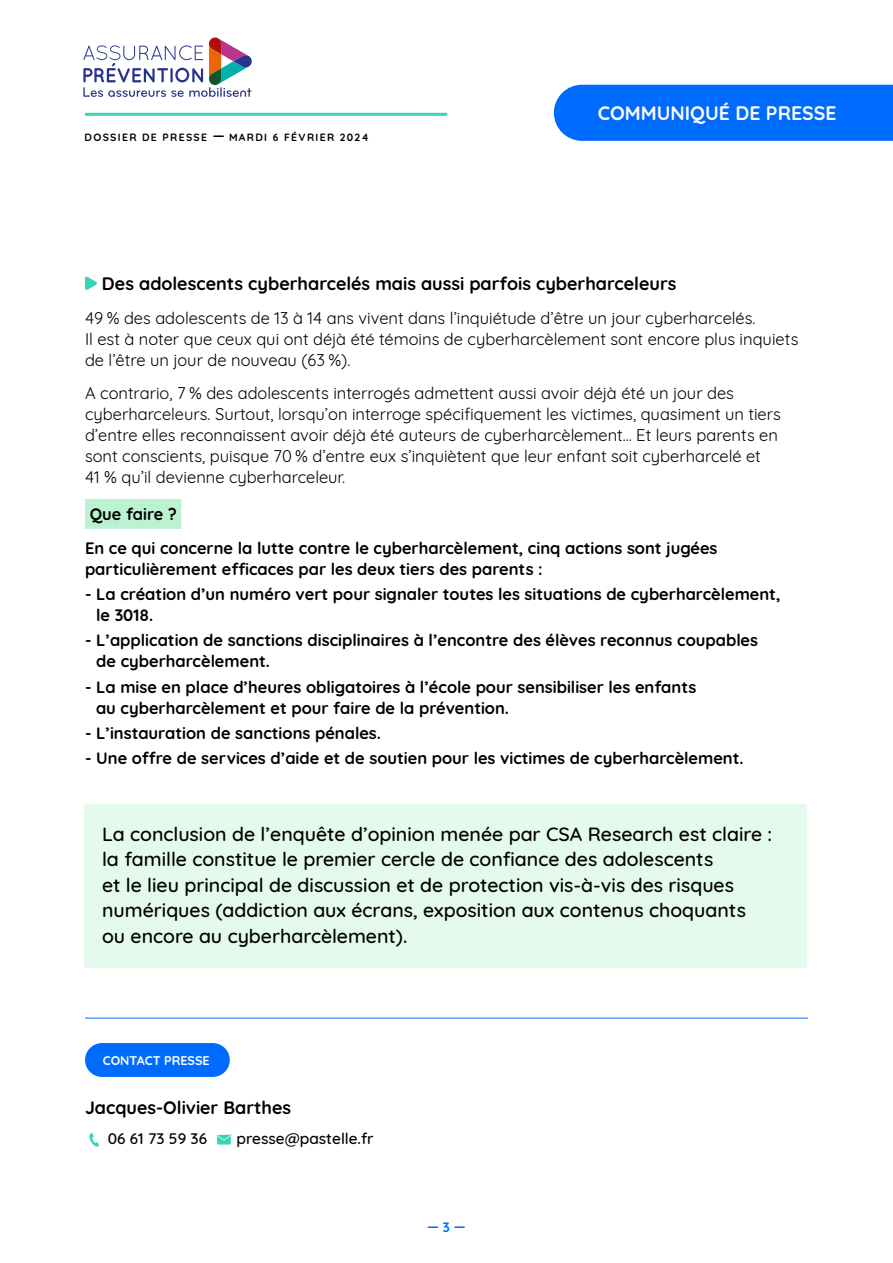
<style>
.page{position:relative;width:893px;height:1263px;background:#fff}
.page>*{position:absolute;margin:0;border:0;box-sizing:border-box;transform-origin:0 0}
.t1{font:500 19.5px/25.5px "Quicksand";color:#000}
.t2{font:700 19.5px "Quicksand";color:#fff}
.t3{font:700 18px "Quicksand";color:#000}
.t4{font:16.5px/21px "Quicksand";color:#000}
.t5{font:700 16.5px/21px "Quicksand";color:#000}
.t6{font:500 15.6px "Quicksand";color:#000}
.t7{font:700 13.5px "Quicksand";color:#006bff}
.t8{font:700 12.6px "Quicksand";color:#fff}
.t9{font:700 10.5px "Quicksand";letter-spacing:.125em;color:#000}
.s1{font-size:13.5px}
</style>
<div class="page">
<svg style="left:83px;top:37px;width:180px;height:77px"></svg>
<hr style="left:86px;top:113px;width:360px;height:3px;background:#37d5b6">
<div style="left:85px;top:805px;width:722px;height:163px;background:#e4faed"></div>
<div style="left:85px;top:499px;width:96px;height:30px;background:#bdf2d1"></div>
<svg style="left:85px;top:277px;width:12px;height:13px"></svg>
<svg style="left:89px;top:1133px;width:10px;height:14px"></svg>
<div style="left:217px;top:1136px;width:14px;height:8px;background:#37d5b6"></div>
<svg style="left:216px;top:1134px;width:16px;height:7px"></svg>
<div style="left:85px;top:1043px;width:145px;height:34px;background:#006bff;border-radius:17px"></div>
<hr style="left:85px;top:1018px;width:723px;height:1px;background:#006bff">
<div style="left:554px;top:85px;width:339px;height:56px;background:#006bff"></div>
<p class="t9" style="left:85px;top:129px;width:286px">DOSSIER DE PRESSE <span class="s1">—</span> MARDI 6 FÉVRIER 2024</p>
<p class="t2" style="left:598px;top:96px;width:240px">COMMUNIQUÉ DE PRESSE</p>
<p class="t3" style="left:102px;top:269px;width:576px">Des adolescents cyberharcelés mais aussi parfois cyberharceleurs</p>
<p class="t4" style="left:85px;top:306px;width:715px">49 % des adolescents de 13 à 14 ans vivent dans l’inquiétude d’être un jour cyberharcelés.<br>Il est à noter que ceux qui ont déjà été témoins de cyberharcèlement sont encore plus inquiets de l’être un jour de nouveau (63 %).</p>
<p class="t4" style="left:85px;top:381px;width:697px">A contrario, 7 % des adolescents interrogés admettent aussi avoir déjà été un jour des cyberharceleurs. Surtout, lorsqu’on interroge spécifiquement les victimes, quasiment un tiers d’entre elles reconnaissent avoir déjà été auteurs de cyberharcèlement... Et leurs parents en sont conscients, puisque 70 % d’entre eux s’inquiètent que leur enfant soit cyberharcelé et<br>41 % qu’il devienne cyberharceleur.</p>
<p class="t5" style="left:85px;top:496px;width:634px;line-height:33.8px">Que faire ?<br>En ce qui concerne la lutte contre le cyberharcèlement, cinq actions sont jugées</p>
<p class="t5" style="left:85px;top:557px;width:459px">particulièrement efficaces par les deux tiers des parents :</p>
<p class="t5" style="left:96px;top:582px;width:686px;text-indent:-11px">- La création d’un numéro vert pour signaler toutes les situations de cyberharcèlement, le 3018.</p>
<p class="t5" style="left:96px;top:628px;width:663px;text-indent:-11px">- L’application de sanctions disciplinaires à l’encontre des élèves reconnus coupables de cyberharcèlement.</p>
<p class="t5" style="left:96px;top:675px;width:602px;text-indent:-11px">- La mise en place d’heures obligatoires à l’école pour sensibiliser les enfants au cyberharcèlement et pour faire de la prévention.</p>
<p class="t5" style="left:85px;top:721px;width:297px">- L’instauration de sanctions pénales.</p>
<p class="t5" style="left:85px;top:746px;width:660px">- Une offre de services d’aide et de soutien pour les victimes de cyberharcèlement.</p>
<p class="t1" style="left:102px;top:819px;width:672px">La conclusion de l’enquête d’opinion menée par CSA Research est claire : la famille constitue le premier cercle de confiance des adolescents<br>et le lieu principal de discussion et de protection vis-à-vis des risques numériques (addiction aux écrans, exposition aux contenus choquants ou encore au cyberharcèlement).</p>
<p class="t8" style="left:103px;top:1050px;width:108px">CONTACT PRESSE</p>
<p class="t3" style="left:85px;top:1093px;width:208px">Jacques-Olivier Barthes</p>
<p class="t6" style="left:108px;top:1126px;width:101px">06 61 73 59 36</p>
<p class="t6" style="left:237px;top:1126px;width:138px">presse@pastelle.fr</p>
<p class="t7" style="left:427px;top:1216px;width:40px">— 3 —</p>
</div>
